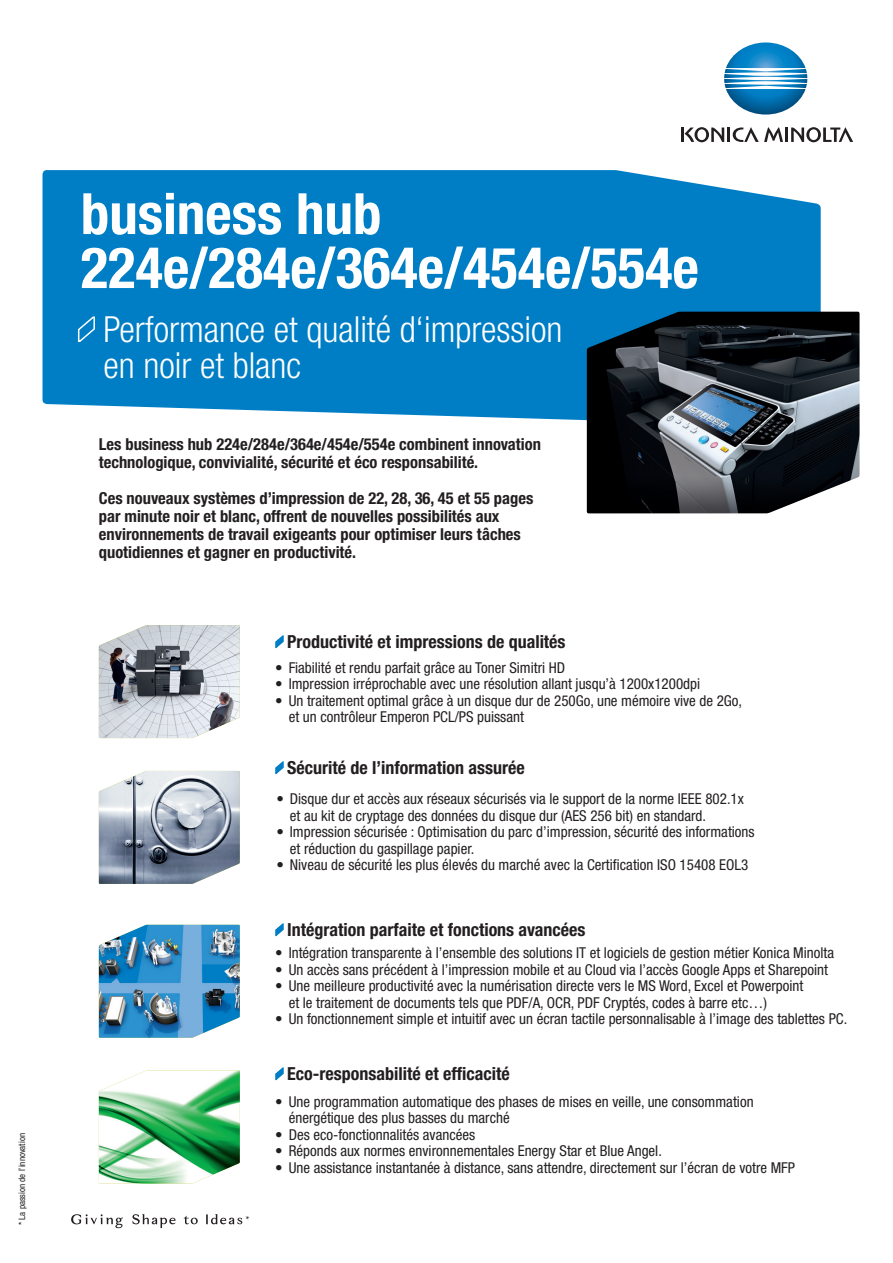
<style>
.page{position:relative;width:893px;height:1263px;background:#fff}
.page>*{position:absolute;margin:0;border:0;box-sizing:border-box;transform-origin:0 0}
.Bro_Title_HEAD_BoldC{font:700 condensed 57px/54px "Helvetica Neue LTW1 G";color:#fff}
.Bro_Title_SUBLINE_Li{font:300 condensed 36px/36px "Helvetica Neue LTW1 G";color:#fff}
.Bro_Inside_SUBHEAD_B{font:700 condensed 18px "Helvetica Neue LTW1 G";color:#231f20}
.Bro_Inside_SUBHEAD_B-2{font:700 condensed 16.5px/18px "Helvetica Neue LTW1 G";color:#231f20}
.t1{font:condensed 15px/16.5px "Helvetica Neue";color:#231f20}
.t2{font:10.8px "Minion Pro";color:#231f20}
.Bro_Inside_SUBHEAD_B-3{font:condensed 9px "Helvetica Neue LTW1 G";color:#231f20}
</style>
<div class="page">
<div style="left:43px;top:170px;width:778px;height:251px;background:#007ec5"></div>
<img style="left:724px;top:42px;width:83px;height:73px">
<hr style="left:785px;top:128px;width:3px;height:14px;background:#231f20">
<svg style="left:791px;top:127px;width:62px;height:15px"></svg>
<svg style="left:681px;top:127px;width:102px;height:15px"></svg>
<img style="left:587px;top:312px;width:272px;height:201px">
<svg style="left:132px;top:1214px;width:44px;height:14px"></svg>
<svg style="left:206px;top:1214px;width:36px;height:10px"></svg>
<svg style="left:71px;top:1214px;width:52px;height:14px"></svg>
<svg style="left:184px;top:1216px;width:14px;height:8px"></svg>
<svg style="left:275px;top:635px;width:9px;height:14px"></svg>
<svg style="left:275px;top:761px;width:9px;height:14px"></svg>
<svg style="left:275px;top:923px;width:9px;height:14px"></svg>
<svg style="left:275px;top:1067px;width:9px;height:14px"></svg>
<img style="left:99px;top:1070px;width:141px;height:113px">
<img style="left:99px;top:771px;width:141px;height:113px">
<img style="left:99px;top:625px;width:141px;height:113px">
<img style="left:99px;top:925px;width:141px;height:113px">
<svg style="left:77px;top:316px;width:19px;height:27px"></svg>
<p class="Bro_Inside_SUBHEAD_B-3" style="left:17px;top:1225px;width:93px;rotate:-90deg">* La passion de l’innovation</p>
<p class="Bro_Title_HEAD_BoldC" style="left:81px;top:187px;width:620px">business hub<br>224e/284e/364e/454e/554e</p>
<p class="Bro_Title_SUBLINE_Li" style="left:103px;top:312px;width:460px">Performance et qualité d‘impression en noir et blanc</p>
<p class="Bro_Inside_SUBHEAD_B-2" style="left:99px;top:435px;width:444px">Les business hub 224e/284e/364e/454e/554e combinent innovation technologique, convivialité, sécurité et éco responsabilité.</p>
<p class="Bro_Inside_SUBHEAD_B-2" style="left:99px;top:489px;width:436px">Ces nouveaux systèmes d’impression de 22, 28, 36, 45 et 55 pages par minute noir et blanc, offrent de nouvelles possibilités aux environnements de travail exigeants pour optimiser leurs tâches quotidiennes et gagner en productivité.</p>
<p class="Bro_Inside_SUBHEAD_B" style="left:287px;top:631px;width:280px">Productivité et impressions de qualités</p>
<p class="t1" style="left:275px;top:659px;width:292px">• Fiabilité et rendu parfait grâce au Toner Simitri HD</p>
<p class="t1" style="left:275px;top:676px;width:426px">• Impression irréprochable avec une résolution allant jusqu’à 1200x1200dpi</p>
<p class="t1" style="left:289px;top:692px;width:455px;text-indent:-14px">• Un traitement optimal grâce à un disque dur de 250Go, une mémoire vive de 2Go, et un contrôleur Emperon PCL/PS puissant</p>
<p class="Bro_Inside_SUBHEAD_B" style="left:287px;top:757px;width:239px">Sécurité de l’information assurée</p>
<p class="t1" style="left:290px;top:790px;width:455px;text-indent:-14px">• Disque dur et accès aux réseaux sécurisés via le support de la norme IEEE 802.1x et au kit de cryptage des données du disque dur (AES 256 bit) en standard.</p>
<p class="t1" style="left:290px;top:823px;width:466px;text-indent:-14px">• Impression sécurisée : Optimisation du parc d’impression, sécurité des informations et réduction du gaspillage papier.</p>
<p class="t1" style="left:276px;top:856px;width:473px">• Niveau de sécurité les plus élevés du marché avec la Certification ISO 15408 EOL3</p>
<p class="t2" style="left:246px;top:1212px;width:6px">*</p>
<p class="Bro_Inside_SUBHEAD_B" style="left:287px;top:919px;width:300px">Intégration parfaite et fonctions avancées</p>
<p class="t1" style="left:275px;top:944px;width:560px">• Intégration transparente à l’ensemble des solutions IT et logiciels de gestion métier Konica Minolta</p>
<p class="t1" style="left:275px;top:961px;width:554px">• Un accès sans précédent à l’impression mobile et au Cloud via l’accès Google Apps et Sharepoint</p>
<p class="t1" style="left:289px;top:977px;width:516px;text-indent:-14px">• Une meilleure productivité avec la numérisation directe vers le MS Word, Excel et Powerpoint et le traitement de documents tels que PDF/A, OCR, PDF Cryptés, codes à barre etc…)</p>
<p class="t1" style="left:275px;top:1010px;width:574px">• Un fonctionnement simple et intuitif avec un écran tactile personnalisable à l’image des tablettes PC.</p>
<p class="Bro_Inside_SUBHEAD_B" style="left:287px;top:1063px;width:224px">Eco-responsabilité et efficacité</p>
<p class="t1" style="left:289px;top:1093px;width:466px;text-indent:-14px">• Une programmation automatique des phases de mises en veille, une consommation énergétique des plus basses du marché</p>
<p class="t1" style="left:275px;top:1126px;width:201px">• Des eco-fonctionnalités avancées</p>
<p class="t1" style="left:275px;top:1142px;width:388px">• Réponds aux normes environnementales Energy Star et Blue Angel.</p>
<p class="t1" style="left:275px;top:1159px;width:521px">• Une assistance instantanée à distance, sans attendre, directement sur l’écran de votre MFP</p>
</div>
